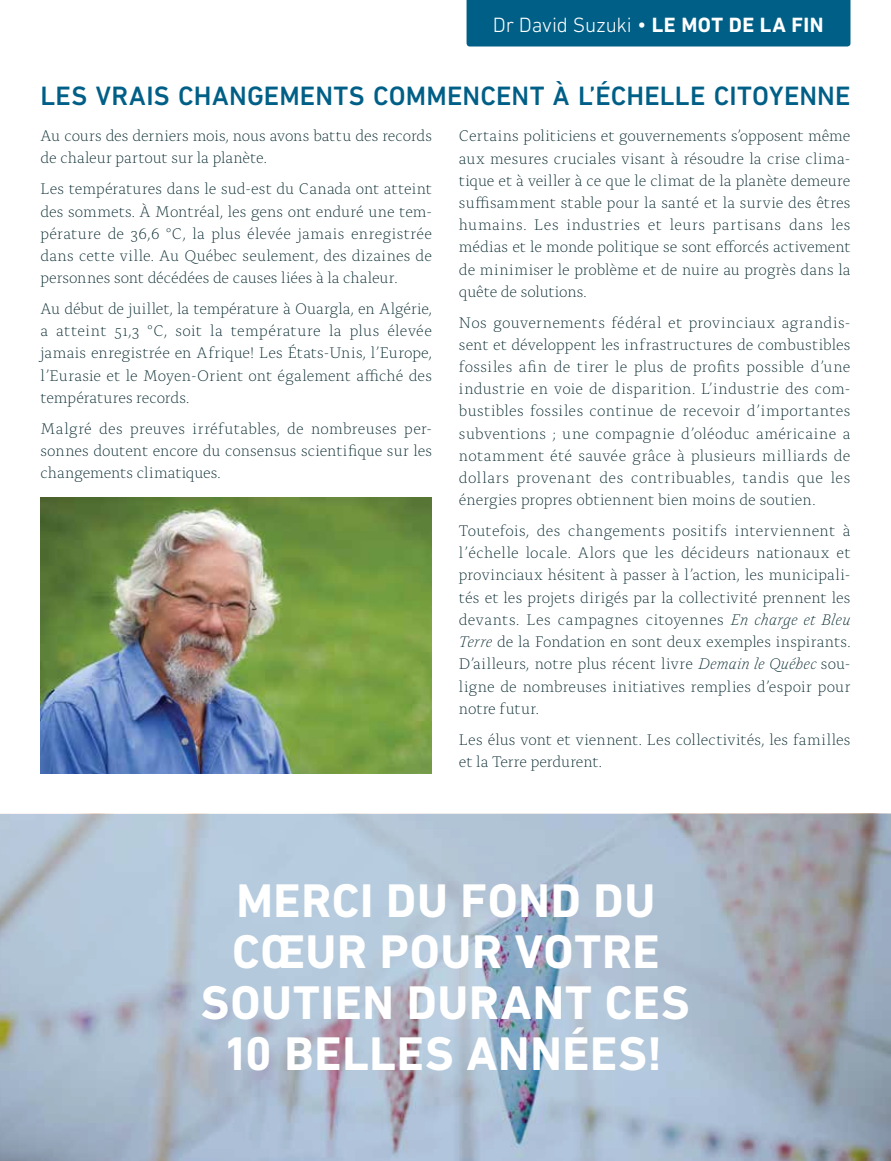
<style>
.page{position:relative;width:891px;height:1161px;background:#fff}
.page>*{position:absolute;margin:0;border:0;box-sizing:border-box;transform-origin:0 0}
.t1{font:700 48px/51px "DIN Next LT Pro";letter-spacing:.015em;color:#fff;text-align:center}
.t2{font:500 27px "DIN Next LT Pro";letter-spacing:.01em;color:#005f87}
.t3{font:300 21px "DIN Next LT Pro";letter-spacing:-.01em;color:#fff}
.t4{font:300 16.2px/22.2px "Alda OTCEV";color:#05272d;text-align:justify}
.s1{font-size:22.5px}
.s2{font-weight:700}
.s3{font-style:italic}
</style>
<div class="page">
<svg style="left:0;top:814px;width:891px;height:347px;background:#a9b9ca"></svg>
<div style="left:467px;top:0;width:384px;height:46px;background:#005f87"></div>
<img style="left:40px;top:497px;width:392px;height:276px">
<p class="t3" style="left:493px;top:13px;width:332px">Dr David Suzuki <span class="s1">•</span> <span class="s2">LE MOT DE LA FIN</span></p>
<h2 class="t2" style="left:40px;top:80px;width:812px">LES VRAIS CHANGEMENTS COMMENCENT À L’ÉCHELLE CITOYENNE</h2>
<p class="t4" style="left:40px;top:124px;width:393px">Au cours des derniers mois, nous avons battu des records de chaleur partout sur la planète.</p>
<p class="t4" style="left:40px;top:177px;width:393px">Les températures dans le sud-est du Canada ont atteint des sommets. À Montréal, les gens ont enduré une tem&shy;pérature de 36,6 °C, la plus élevée jamais enregistrée dans cette ville. Au Québec seulement, des dizaines de personnes sont décédées de causes liées à la chaleur.</p>
<p class="t4" style="left:40px;top:296px;width:393px">Au début de juillet, la température à Ouargla, en Algérie, a atteint 51,3 °C, soit la température la plus élevée jamais enregistrée en Afrique! Les États-Unis, l’Europe, l’Eurasie et le Moyen-Orient ont également affiché des températures records.</p>
<p class="t4" style="left:40px;top:416px;width:393px">Malgré des preuves irréfutables, de nombreuses per&shy;sonnes doutent encore du consensus scientifique sur les changements climatiques.</p>
<p class="t4" style="left:459px;top:124px;width:393px">Certains politiciens et gouvernements s’opposent même aux mesures cruciales visant à résoudre la crise clima&shy;tique et à veiller à ce que le climat de la planète demeure suffisamment stable pour la santé et la survie des êtres humains. Les industries et leurs partisans dans les médias et le monde politique se sont efforcés activement de minimiser le problème et de nuire au progrès dans la quête de solutions.</p>
<p class="t4" style="left:459px;top:310px;width:393px">Nos gouvernements fédéral et provinciaux agrandis&shy;sent et développent les infrastructures de combustibles fossiles afin de tirer le plus de profits possible d’une industrie en voie de disparition. L’industrie des com&shy;bustibles fossiles continue de recevoir d’importantes subventions ; une compagnie d’oléoduc américaine a notamment été sauvée grâce à plusieurs milliards de dollars provenant des contribuables, tandis que les énergies propres obtiennent bien moins de soutien.</p>
<p class="t4" style="left:459px;top:518px;width:393px">Toutefois, des changements positifs interviennent à l’échelle locale. Alors que les décideurs nationaux et provinciaux hésitent à passer à l’action, les municipali&shy;tés et les projets dirigés par la collectivité prennent les devants. Les campagnes citoyennes <span class="s3">En charge et Bleu Terre</span> de la Fondation en sont deux exemples inspirants.<br>D’ailleurs, notre plus récent livre <span class="s3">Demain le Québec</span> sou&shy;ligne de nombreuses initiatives remplies d’espoir pour notre futur.</p>
<p class="t4" style="left:459px;top:727px;width:393px">Les élus vont et viennent. Les collectivités, les familles et la Terre perdurent.</p>
<h1 class="t1" style="left:201px;top:875px;width:490px">MERCI DU FOND DU<br>CŒUR POUR VOTRE<br>SOUTIEN DURANT CES<br>10 BELLES ANNÉES!</h1>
</div>
